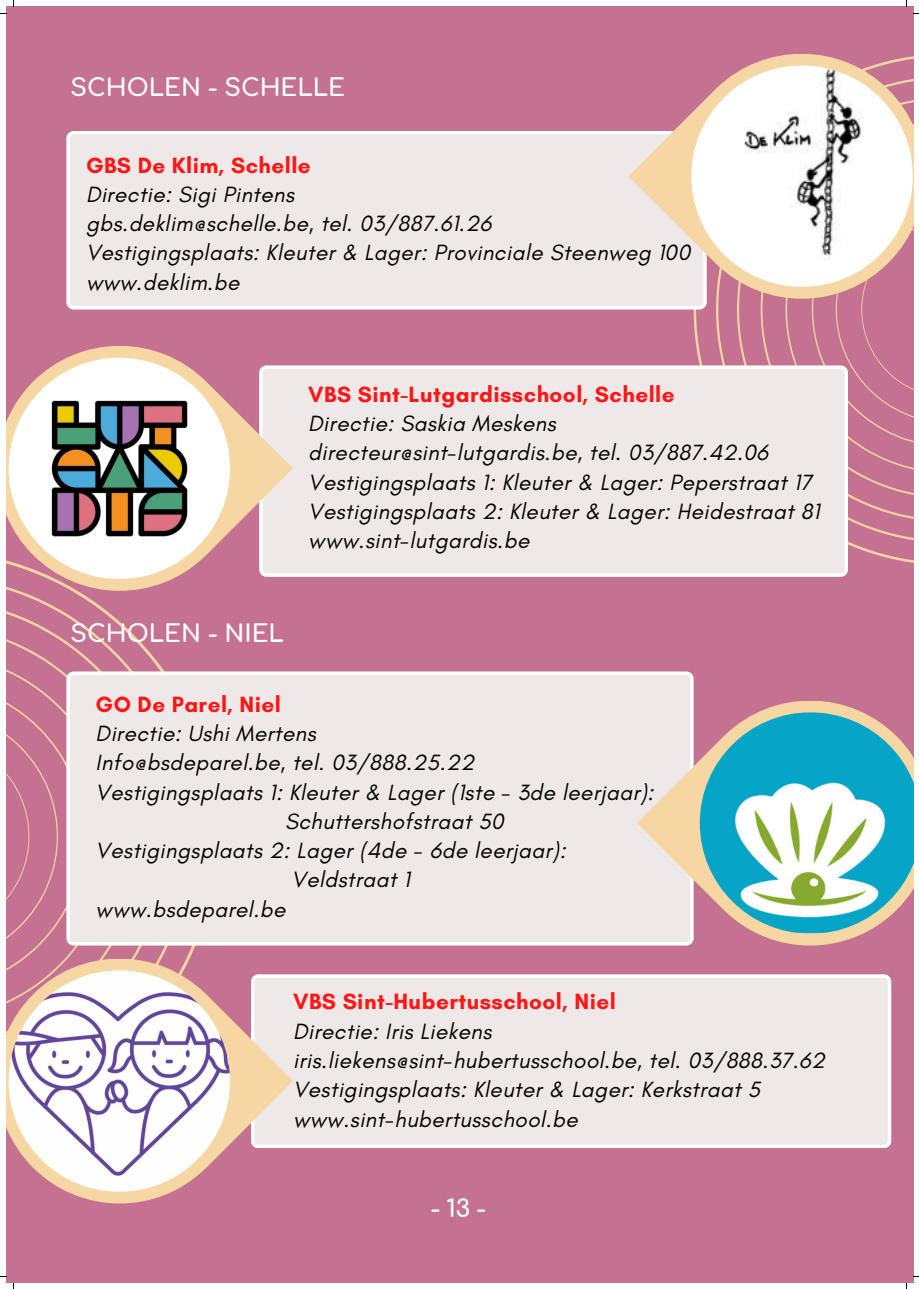
<style>
.page{position:relative;width:919px;height:1289px;background:#fff}
.page>*{position:absolute;margin:0;border:0;box-sizing:border-box;transform-origin:0 0}
.t1{font:700 24px "Comfortaa";color:#fff}
.t2{font:italic 22.5px/29.2px "Glacial Indifference";letter-spacing:.02em;color:#000}
.t3{font:700 22.5px "Glacial Indifference";letter-spacing:.02em;color:#ff1616}
</style>
<div class="page">
<div style="left:6px;top:6px;width:907px;height:1277px;background:#c47192"></div>
<svg style="left:716px;top:299px;width:197px;height:244px"></svg>
<div style="left:293px;top:365px;width:554px;height:212px;background:#efe8e8"></div>
<div style="left:66px;top:131px;width:640px;height:178px;background:#efe8e8"></div>
<svg style="left:6px;top:590px;width:186px;height:368px"></svg>
<div style="left:66px;top:671px;width:627px;height:274px;background:#efe8e8"></div>
<div style="left:293px;top:974px;width:598px;height:174px;background:#efe8e8"></div>
<svg style="left:628px;top:54px;width:285px;height:245px"></svg>
<img style="left:691px;top:65px;width:221px;height:222px;border-radius:50%">
<svg style="left:6px;top:346px;width:287px;height:244px"></svg>
<img style="left:9px;top:357px;width:221px;height:222px;border-radius:50%">
<svg style="left:636px;top:700px;width:228px;height:245px;background:#ebd1c8"></svg>
<img style="left:699px;top:712px;width:214px;height:221px">
<svg style="left:6px;top:958px;width:287px;height:245px"></svg>
<img style="left:9px;top:970px;width:221px;height:221px;border-radius:50%">
<p class="t1" style="left:71px;top:66px;width:276px">SCHOLEN - SCHELLE</p>
<p class="t3" style="left:86px;top:151px;width:226px">GBS De Klim, Schelle</p>
<p class="t2" style="left:86px;top:180px;width:605px">Directie: Sigi Pintens<br>gbs.deklim@schelle.be, tel. 03/887.61.26<br>Vestigingsplaats: Kleuter &amp; Lager: Provinciale Steenweg 100 www.deklim.be</p>
<p class="t3" style="left:308px;top:380px;width:368px">VBS Sint-Lutgardisschool, Schelle</p>
<p class="t2" style="left:308px;top:409px;width:512px">Directie: Saskia Meskens directeur@sint-lutgardis.be, tel. 03/887.42.06<br>Vestigingsplaats 1: Kleuter &amp; Lager: Peperstraat 17<br>Vestigingsplaats 2: Kleuter &amp; Lager: Heidestraat 81 www.sint-lutgardis.be</p>
<p class="t1" style="left:71px;top:611px;width:215px">SCHOLEN - NIEL</p>
<p class="t3" style="left:96px;top:690px;width:187px">GO De Parel, Niel</p>
<p class="t2" style="left:96px;top:719px;width:221px">Directie: Ushi Mertens</p>
<p class="t2" style="left:96px;top:748px;width:380px">Info@bsdeparel.be, tel. 03/888.25.22</p>
<p class="t2" style="left:96px;top:777px;width:559px">Vestigingsplaats 1: Kleuter &amp; Lager (1ste - 3de leerjaar):</p>
<p class="t2" style="left:285px;top:807px;width:220px">Schuttershofstraat 50</p>
<p class="t2" style="left:96px;top:836px;width:471px">Vestigingsplaats 2: Lager (4de - 6de leerjaar):</p>
<p class="t2" style="left:291px;top:865px;width:120px">Veldstraat 1</p>
<p class="t2" style="left:96px;top:894px;width:191px">www.bsdeparel.be</p>
<p class="t3" style="left:293px;top:987px;width:324px">VBS Sint-Hubertusschool, Niel</p>
<p class="t2" style="left:293px;top:1016px;width:533px">Directie: Iris Liekens iris.liekens@sint-hubertusschool.be, tel. 03/888.37.62<br>Vestigingsplaats: Kleuter &amp; Lager: Kerkstraat 5 www.sint-hubertusschool.be</p>
<p class="t1" style="left:430px;top:1186px;width:56px">- 13 -</p>
</div>
